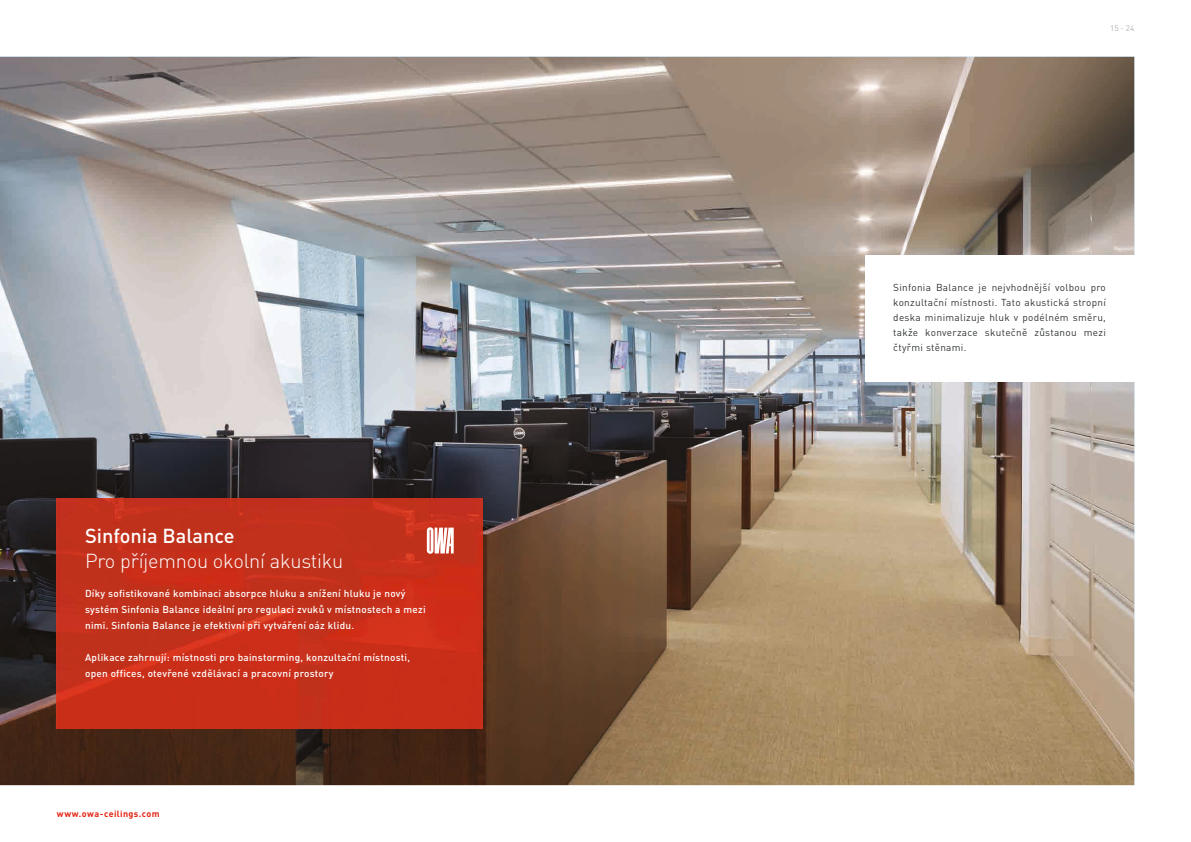
<style>
.page{position:relative;width:1191px;height:842px;background:#fff}
.page>*{position:absolute;margin:0;border:0;box-sizing:border-box;transform-origin:0 0}
.t1{font:300 20px "DIN Pro";letter-spacing:-.01em;color:#fff}
.t2{font:500 20px "DIN Pro";color:#fff}
.t3{font:500 10px/16px "DIN Pro";letter-spacing:.025em;color:#fff}
.t4{font:10px/15px "DIN Pro";letter-spacing:.03em;color:#313732;text-align:justify}
.t5{font:700 9px "DIN Pro";letter-spacing:.04em;color:#e42413}
.t6{font:8px "DIN Pro";color:#b2b2b2}
</style>
<div class="page">
<img style="left:0;top:57px;width:1134px;height:728px">
<img style="left:57px;top:499px;width:425px;height:230px">
<svg style="left:427px;top:527px;width:27px;height:27px"></svg>
<div style="left:865px;top:255px;width:297px;height:126px;background:#fff"></div>
<h1 class="t2" style="left:85px;top:522px;width:151px">Sinfonia Balance</h1>
<h1 class="t1" style="left:85px;top:547px;width:260px">Pro příjemnou okolní akustiku</h1>
<p class="t3" style="left:85px;top:585px;width:342px">Díky sofistikované kombinaci absorpce hluku a snížení hluku je nový systém Sinfonia Balance ideální pro regulaci zvuků v místnostech a mezi nimi. Sinfonia Balance je efektivní při vytváření oáz klidu.</p>
<p class="t3" style="left:85px;top:649px;width:326px">Aplikace zahrnují: místnosti pro bainstorming, konzultační místnosti, open offices, otevřené vzdělávací a pracovní prostory</p>
<p class="t5" style="left:57px;top:808px;width:104px">www.owa-ceilings.com</p>
<p class="t6" style="left:1110px;top:23px;width:26px">15 - 24</p>
<p class="t4" style="left:893px;top:280px;width:214px">Sinfonia Balance je nejvhodnější volbou pro konzultační místnosti. Tato akustická stropní deska minimalizuje hluk v podélném směru, takže konverzace skutečně zůstanou mezi čtyřmi stěnami.</p>
</div>
